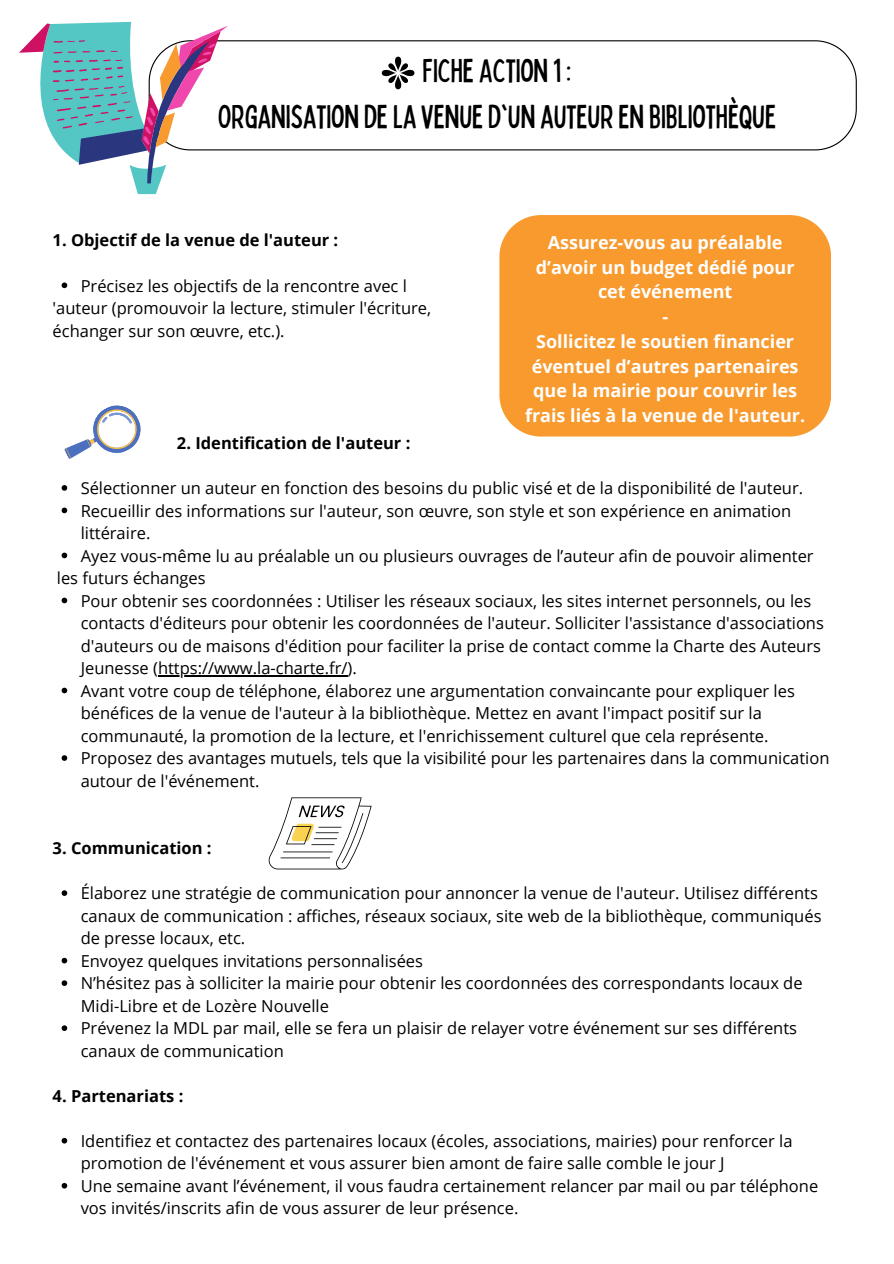
<style>
.page{position:relative;width:894px;height:1264px;background:#fff}
.page>*{position:absolute;margin:0;border:0;box-sizing:border-box;transform-origin:0 0}
.t1{font:condensed 33px/46.2px "Bobby Jones";color:#000;text-align:center}
.t2{font:700 18px/24.8px "Open Sans";color:#fff;text-align:center}
.t3{font:16.5px/22.5px "Open Sans";color:#000}
.t4{font:700 16.5px "Open Sans";color:#000}
</style>
<div class="page">
<svg style="left:62px;top:282px;width:5px;height:6px"></svg>
<svg style="left:62px;top:485px;width:5px;height:5px"></svg>
<svg style="left:62px;top:507px;width:5px;height:6px"></svg>
<svg style="left:62px;top:552px;width:5px;height:6px"></svg>
<svg style="left:62px;top:597px;width:5px;height:6px"></svg>
<hr style="left:158px;top:675px;width:189px;height:1px;background:#000">
<svg style="left:62px;top:687px;width:5px;height:6px"></svg>
<svg style="left:62px;top:755px;width:5px;height:5px"></svg>
<svg style="left:62px;top:890px;width:5px;height:5px"></svg>
<svg style="left:62px;top:957px;width:5px;height:6px"></svg>
<svg style="left:62px;top:980px;width:5px;height:5px"></svg>
<svg style="left:62px;top:1025px;width:5px;height:5px"></svg>
<svg style="left:62px;top:1137px;width:5px;height:6px"></svg>
<svg style="left:62px;top:1182px;width:5px;height:6px"></svg>
<svg style="left:228px;top:40px;width:628px;height:110px"></svg>
<svg style="left:381px;top:57px;width:33px;height:32px"></svg>
<svg style="left:64px;top:405px;width:77px;height:54px"></svg>
<svg style="left:268px;top:797px;width:103px;height:72px"></svg>
<svg style="left:19px;top:22px;width:209px;height:172px"></svg>
<div style="left:499px;top:215px;width:331px;height:221px;background:#f89a2e"></div>
<p class="t1" style="left:218px;top:46px;width:559px">FICHE ACTION 1 :<br>ORGANISATION DELA VENUED'UN AUTEUREN BIBLIOTHÈQUE</p>
<p class="t4" style="left:53px;top:229px;width:287px">1. Objectif de la venue de l'auteur :</p>
<h1 class="t3" style="left:81px;top:274px;width:328px">Précisez les objectifs de la rencontre avec l</h1>
<p class="t3" style="left:53px;top:296px;width:380px">'auteur (promouvoir la lecture, stimuler l'écriture,</p>
<h2 class="t3" style="left:53px;top:319px;width:233px">échanger sur son œuvre, etc.).</h2>
<h2 class="t2" style="left:525px;top:229px;width:281px">Assurez-vous au préalable d’avoir un budget dédié pour cet événement<br>-<br>Sollicitez le soutien financier éventuel d’autres partenaires que la mairie pour couvrir les frais liés à la venue de l'auteur.</h2>
<p class="t4" style="left:177px;top:431px;width:235px">2. Identification de l'auteur :</p>
<p class="t3" style="left:81px;top:476px;width:723px">Sélectionner un auteur en fonction des besoins du public visé et de la disponibilité de l'auteur.</p>
<p class="t3" style="left:81px;top:499px;width:712px">Recueillir des informations sur l'auteur, son œuvre, son style et son expérience en animation littéraire.</p>
<h2 class="t3" style="left:81px;top:544px;width:734px">Ayez vous-même lu au préalable un ou plusieurs ouvrages de l’auteur afin de pouvoir alimenter</h2>
<p class="t3" style="left:57px;top:566px;width:150px">les futurs échanges</p>
<p class="t3" style="left:81px;top:589px;width:744px">Pour obtenir ses coordonnées : Utiliser les réseaux sociaux, les sites internet personnels, ou les contacts d'éditeurs pour obtenir les coordonnées de l'auteur. Solliciter l'assistance d'associations d'auteurs ou de maisons d'édition pour faciliter la prise de contact comme la Charte des Auteurs Jeunesse (https://www.la-charte.fr/).</p>
<p class="t3" style="left:81px;top:679px;width:750px">Avant votre coup de téléphone, élaborez une argumentation convaincante pour expliquer les bénéfices de la venue de l'auteur à la bibliothèque. Mettez en avant l'impact positif sur la communauté, la promotion de la lecture, et l'enrichissement culturel que cela représente.<br>Proposez des avantages mutuels, tels que la visibilité pour les partenaires dans la communication</p>
<p class="t3" style="left:81px;top:769px;width:180px">autour de l'événement.</p>
<p class="t4" style="left:53px;top:836px;width:160px">3. Communication :</p>
<p class="t3" style="left:81px;top:881px;width:742px">Élaborez une stratégie de communication pour annoncer la venue de l'auteur. Utilisez différents canaux de communication : affiches, réseaux sociaux, site web de la bibliothèque, communiqués de presse locaux, etc.</p>
<p class="t3" style="left:81px;top:949px;width:344px">Envoyez quelques invitations personnalisées</p>
<p class="t3" style="left:81px;top:971px;width:723px">N’hésitez pas à solliciter la mairie pour obtenir les coordonnées des correspondants locaux de<br>Midi-Libre et de Lozère Nouvelle</p>
<h2 class="t3" style="left:81px;top:1016px;width:717px">Prévenez la MDL par mail, elle se fera un plaisir de relayer votre événement sur ses différents canaux de communication</h2>
<p class="t4" style="left:53px;top:1084px;width:132px">4. Partenariats :</p>
<p class="t3" style="left:81px;top:1129px;width:713px">Identifiez et contactez des partenaires locaux (écoles, associations, mairies) pour renforcer la promotion de l'événement et vous assurer bien amont de faire salle comble le jour J</p>
<p class="t3" style="left:81px;top:1174px;width:739px">Une semaine avant l’événement, il vous faudra certainement relancer par mail ou par téléphone vos invités/inscrits afin de vous assurer de leur présence.</p>
</div>
